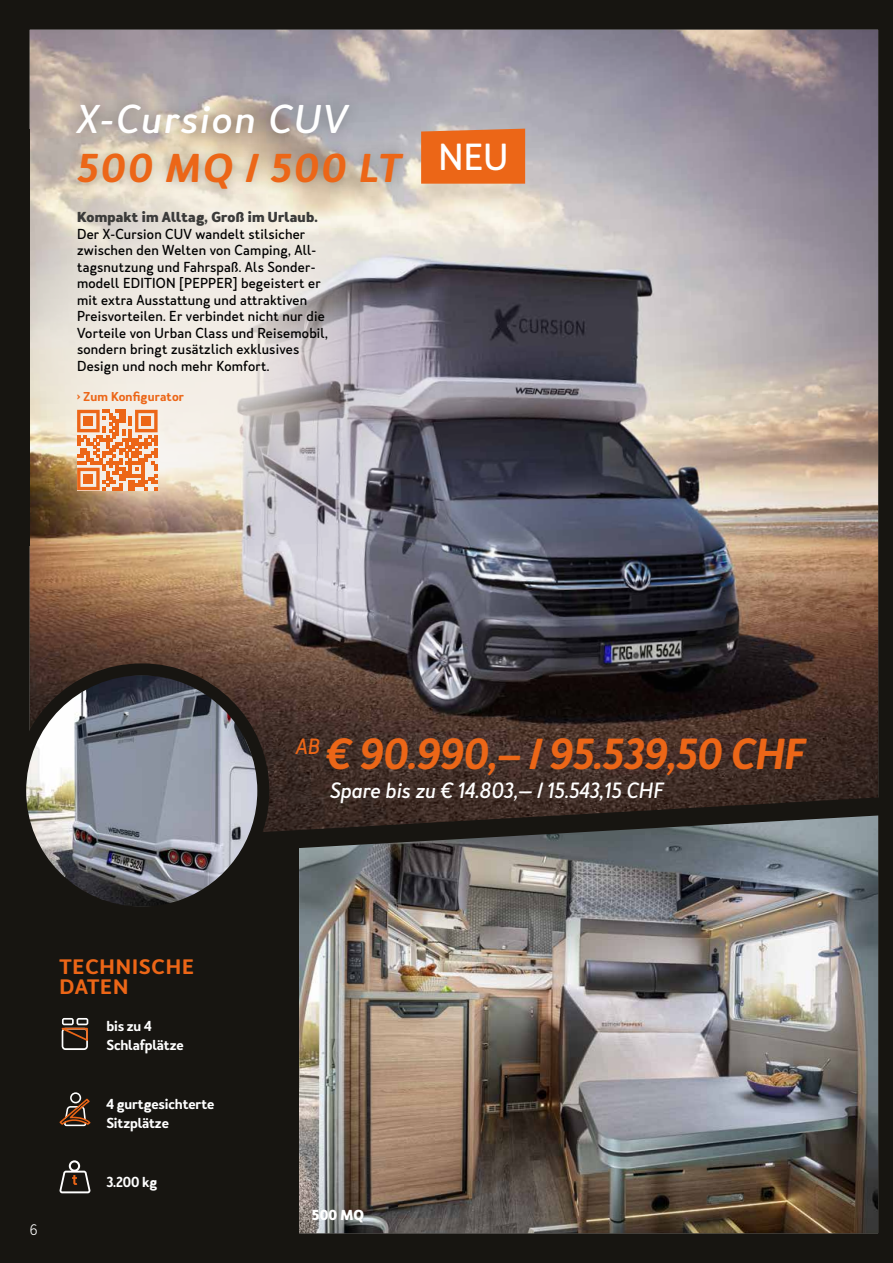
<style>
.page{position:relative;width:893px;height:1263px;background:#171511}
.page>*{position:absolute;margin:0;border:0;box-sizing:border-box;transform-origin:0 0}
.t1{font:italic 600 40.5px "Merlo Neue";letter-spacing:-.01em;color:#ec6617}
.t2{font:italic 500 37.5px "Merlo Neue";letter-spacing:.04em;color:#fff;scale:1.07 1}
.t3{font:italic 600 37.5px "Merlo Neue";letter-spacing:.05em;color:#ec6617;scale:1.07 1}
.t4{font:500 35.1px "Merlo Neue";color:#fff}
.t5{font:italic 500 20.55px "Merlo Neue";color:#fff}
.t6{font:italic 500 20.55px "Merlo Neue";color:#ec6617}
.t7{font:600 19.5px/19.5px "Merlo Neue";letter-spacing:.04em;color:#ec6617;scale:1.07 1}
.t8{font:300 14.25px "Merlo Neue";color:#fff}
.t9{font:500 13.5px/16.5px "Merlo Neue";letter-spacing:.015em;color:#000}
.t10{font:600 13.5px/19.5px "Merlo Neue";letter-spacing:-.01em;color:#fff}
.t11{font:700 13.5px "Merlo Neue";letter-spacing:.015em;color:#3b3b3a}
.t12{font:700 13.5px "Merlo Neue";color:#fff}
.t13{font:600 12px "Merlo Neue";letter-spacing:.015em;color:#ec6617}
</style>
<div class="page">
<img style="left:30px;top:30px;width:848px;height:739px">
<img style="left:299px;top:873px;width:579px;height:360px">
<svg style="left:275px;top:769px;width:604px;height:104px"></svg>
<svg style="left:11px;top:158px;width:369px;height:362px"></svg>
<svg style="left:26px;top:657px;width:249px;height:250px"></svg>
<svg style="left:62px;top:1018px;width:26px;height:32px"></svg>
<svg style="left:60px;top:1092px;width:30px;height:34px"></svg>
<svg style="left:60px;top:1160px;width:30px;height:33px"></svg>
<div style="left:0;top:129px;width:30px;height:417px;background:#171511"></div>
<div style="left:64px;top:91px;width:352px;height:111px;background:#000;opacity:.32"></div>
<div style="left:421px;top:129px;width:104px;height:55px;background:#ec6617"></div>
<svg style="left:77px;top:410px;width:81px;height:80px"></svg>
<div style="left:84px;top:416px;width:9px;height:10px;background:#ec6617"></div>
<div style="left:141px;top:416px;width:10px;height:10px;background:#ec6617"></div>
<div style="left:84px;top:474px;width:9px;height:10px;background:#ec6617"></div>
<h2 class="t2" style="left:77px;top:96px;width:254px">X-Cursion CUV</h2>
<h2 class="t3" style="left:77px;top:143px;width:304px">500 MQ / 500 LT</h2>
<p class="t11" style="left:77px;top:208px;width:242px">Kompakt im Alltag, Groß im Urlaub.</p>
<p class="t9" style="left:77px;top:226px;width:252px">Der X-Cursion CUV wandelt stilsicher zwischen den Welten von Camping, All&shy;tagsnutzung und Fahrspaß. Als Sonder&shy;modell EDITION [PEPPER] begeistert er mit extra Ausstattung und attraktiven Preisvorteilen. Er verbindet nicht nur die Vorteile von Urban Class und Reisemobil, sondern bringt zusätzlich exklusives Design und noch mehr Komfort.</p>
<p class="t13" style="left:77px;top:389px;width:109px">› Zum Konfigurator</p>
<h3 class="t4" style="left:439px;top:135px;width:71px">NEU</h3>
<p class="t8" style="left:30px;top:1221px;width:9px">6</p>
<h3 class="t7" style="left:60px;top:958px;width:127px">TECHNISCHE<br>DATEN</h3>
<p class="t10" style="left:106px;top:1016px;width:79px">bis zu 4<br>Schlafplätze</p>
<p class="t10" style="left:106px;top:1094px;width:110px">4 gurtgesichterte<br>Sitzplätze</p>
<p class="t10" style="left:106px;top:1172px;width:52px">3.200 kg</p>
<h1 class="t1" style="left:327px;top:727px;width:480px">€ 90.990,– / 95.539,50 CHF</h1>
<h3 class="t6" style="left:296px;top:734px;width:26px">AB</h3>
<h3 class="t5" style="left:330px;top:778px;width:335px">Spare bis zu € 14.803,— / 15.543,15 CHF</h3>
<p class="t12" style="left:312px;top:1206px;width:54px">500 MQ</p>
</div>
